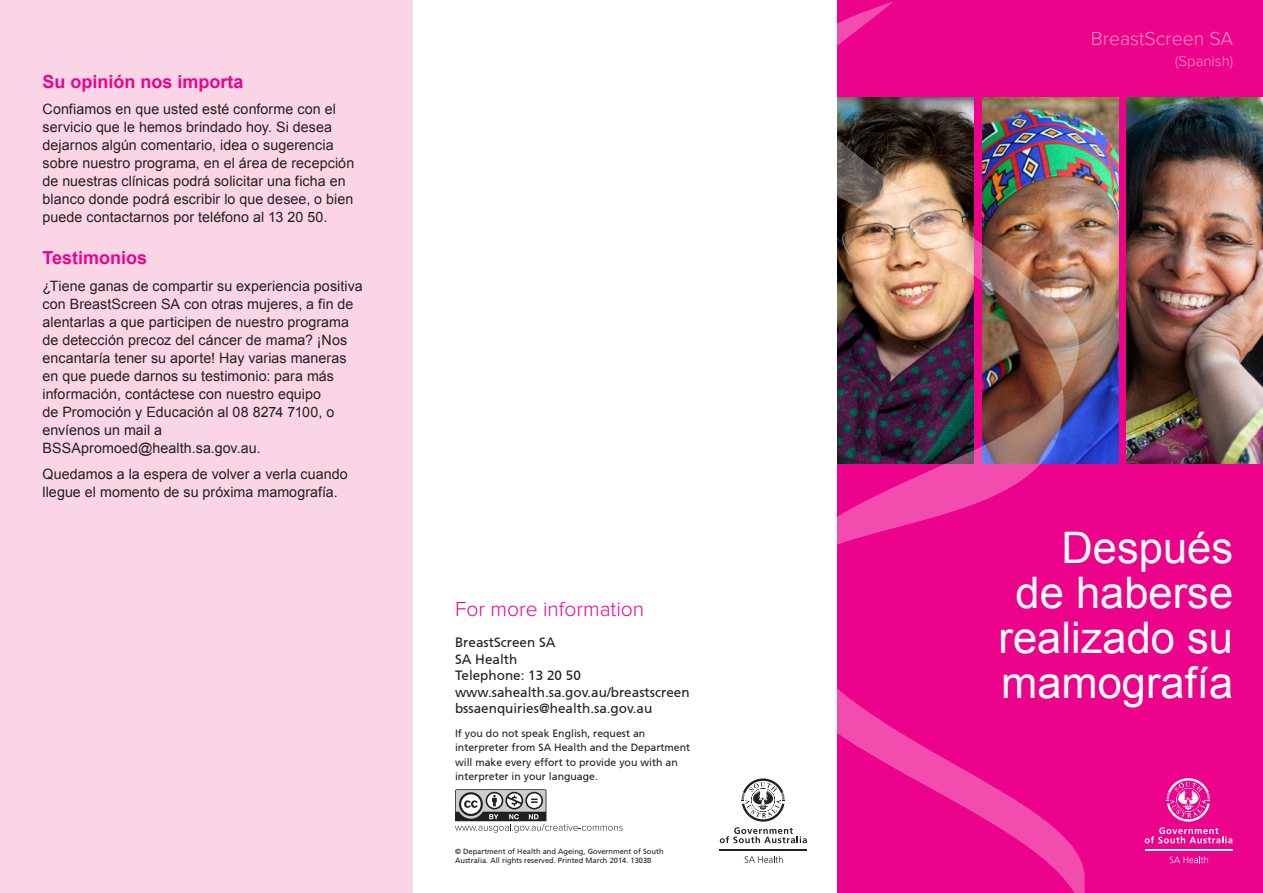
<style>
.page{position:relative;width:1263px;height:893px;background:#fff}
.page>*{position:absolute;margin:0;border:0;box-sizing:border-box;transform-origin:0 0}
.Functional_Title{font:43.5px/45px "Arial";color:#fff;text-align:right}
.t1{font:300 21px "Proxima Nova";color:#ed028c}
.Front_Page_Subhead{font:300 19.5px "Proxima Nova";color:#f499c2}
.Subhead_1_before_bod{font:700 18px "Arial";color:#ed028c}
.Front_Page_Subhead-2{font:300 15px "Proxima Nova";color:#f499c2}
.Body_Copy{font:14.25px/18px "Arial";letter-spacing:.005em;color:#231f20}
.Contact_Details{font:13.5px/16.5px "Frutiger CE";color:#231f20}
.TTY_Mandatory_Statem{font:10.5px/14.2px "Frutiger CE";color:#231f20}
.t2{font:7.5px/9px "Frutiger CE";color:#231f20}
</style>
<div class="page">
<div style="left:838px;top:0;width:425px;height:893px;background:#ed028c"></div>
<svg style="left:1170px;top:856px;width:38px;height:7px"></svg>
<hr style="left:1145px;top:849px;width:87px;height:2px;background:#fff">
<svg style="left:1145px;top:778px;width:87px;height:65px"></svg>
<img style="left:1086px;top:98px;width:32px;height:365px">
<img style="left:838px;top:2px;width:248px;height:891px">
<svg style="left:455px;top:789px;width:168px;height:44px"></svg>
<img style="left:1127px;top:98px;width:136px;height:365px">
<svg style="left:745px;top:856px;width:38px;height:7px"></svg>
<hr style="left:720px;top:849px;width:87px;height:2px;background:#231f20">
<svg style="left:720px;top:778px;width:87px;height:65px"></svg>
<div style="left:0;top:0;width:412px;height:893px;background:#fad5e5"></div>
<p class="Subhead_1_before_bod" style="left:43px;top:69px;width:203px">Su opinión nos importa</p>
<p class="Body_Copy" style="left:43px;top:100px;width:313px">Confiamos en que usted esté conforme con el servicio que le hemos brindado hoy. Si desea dejarnos algún comentario, idea o sugerencia sobre nuestro programa, en el área de recepción de nuestras clínicas podrá solicitar una ficha en blanco donde podrá escribir lo que desee, o bien puede contactarnos por teléfono al 13 20 50.</p>
<p class="Subhead_1_before_bod" style="left:43px;top:246px;width:106px">Testimonios</p>
<p class="Body_Copy" style="left:43px;top:277px;width:322px">¿Tiene ganas de compartir su experiencia positiva con BreastScreen SA con otras mujeres, a fin de alentarlas a que participen de nuestro programa de detección precoz del cáncer de mama? ¡Nos encantaría tener su aporte! Hay varias maneras en que puede darnos su testimonio: para más información, contáctese con nuestro equipo<br>de Promoción y Educación al 08 8274 7100, o envíenos un mail a BSSApromoed@health.sa.gov.au.</p>
<p class="Body_Copy" style="left:43px;top:465px;width:307px">Quedamos a la espera de volver a verla cuando llegue el momento de su próxima mamografía.</p>
<p class="t1" style="left:455px;top:599px;width:191px">For more information</p>
<p class="Contact_Details" style="left:455px;top:634px;width:236px">BreastScreen SA<br>SA Health<br>Telephone: 13 20 50 www.sahealth.sa.gov.au/breastscreen bssaenquiries@health.sa.gov.au</p>
<p class="TTY_Mandatory_Statem" style="left:455px;top:726px;width:237px">If you do not speak English, request an interpreter from SA Health and the Department will make every effort to provide you with an interpreter in your language.</p>
<p class="t2" style="left:455px;top:846px;width:210px">© Department of Health and Ageing, Government of South<br>Australia. All rights reserved. Printed March 2014. 13038</p>
<p class="Front_Page_Subhead" style="left:1091px;top:30px;width:144px">BreastScreen SA</p>
<p class="Front_Page_Subhead-2" style="left:1175px;top:54px;width:60px">(Spanish)</p>
<p class="Functional_Title" style="left:999px;top:526px;width:236px">Después<br>de haberse realizado su mamografía</p>
</div>
